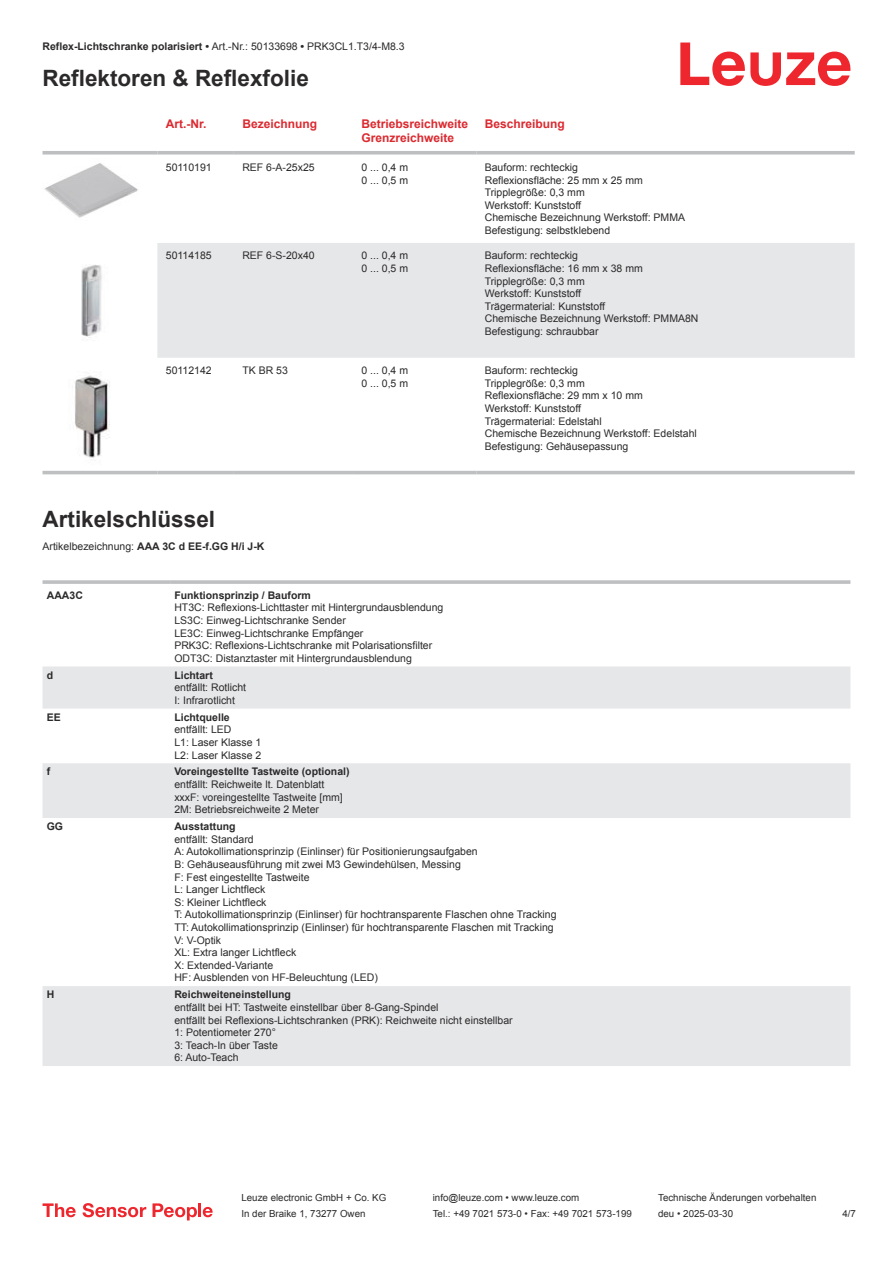
<style>
.page{position:relative;width:893px;height:1263px;background:#fff}
.page>*{position:absolute;margin:0;border:0;box-sizing:border-box;transform-origin:0 0}
.t1{font:700 22.5px "Arial";color:#2b292a}
.t2{font:700 12px/14.4px "Arial";color:#db2a30}
.t3{font:10.5px/12.6px "Arial";color:#2b292a}
.t4{font:700 10.5px "Arial";color:#2b292a}
.t5{font:9.75px "Arial";color:#2b292a}
.s1{font-weight:700}
</style>
<div class="page">
<svg style="left:680px;top:43px;width:170px;height:43px"></svg>
<svg style="left:43px;top:470px;width:812px;height:5px;fill:#efeff0"></svg>
<div style="left:157px;top:243px;width:698px;height:115px;background:#e6e7e9"></div>
<svg style="left:43px;top:151px;width:114px;height:4px"></svg>
<svg style="left:157px;top:151px;width:77px;height:4px"></svg>
<svg style="left:234px;top:151px;width:119px;height:4px"></svg>
<svg style="left:353px;top:151px;width:123px;height:4px"></svg>
<svg style="left:476px;top:151px;width:379px;height:4px;background:#c4c6c8"></svg>
<hr style="left:43px;top:471px;width:114px;height:3px;background:#bdbfc1">
<hr style="left:157px;top:471px;width:77px;height:3px;background:#bdbfc1">
<hr style="left:234px;top:471px;width:119px;height:3px;background:#bdbfc1">
<hr style="left:353px;top:471px;width:123px;height:3px;background:#bdbfc1">
<hr style="left:476px;top:471px;width:379px;height:3px;background:#bdbfc1">
<img style="left:44px;top:163px;width:94px;height:55px">
<img style="left:81px;top:265px;width:21px;height:75px">
<img style="left:75px;top:375px;width:35px;height:83px">
<svg style="left:43px;top:666px;width:807px;height:400px"></svg>
<svg style="left:43px;top:580px;width:127px;height:4px"></svg>
<svg style="left:170px;top:580px;width:680px;height:4px;background:#c3c5c7"></svg>
<svg style="left:43px;top:1203px;width:33px;height:14px"></svg>
<svg style="left:83px;top:1203px;width:63px;height:14px"></svg>
<svg style="left:153px;top:1203px;width:44px;height:17px"></svg>
<hr style="left:198px;top:1203px;width:3px;height:14px;background:#ed272d">
<svg style="left:203px;top:1207px;width:10px;height:10px"></svg>
<p class="t3" style="left:43px;top:41px;width:364px"><span class="s1">Reflex-Lichtschranke polarisiert •</span> Art.-Nr.: 50133698 <span class="s1">•</span> PRK3CL1.T3/4-M8.3</p>
<h1 class="t1" style="left:43px;top:70px;width:268px">Reflektoren &amp; Reflexfolie</h1>
<p class="t2" style="left:166px;top:117px;width:42px">Art.-Nr.</p>
<p class="t2" style="left:242px;top:117px;width:76px">Bezeichnung</p>
<p class="t2" style="left:361px;top:117px;width:108px">Betriebsreichweite<br>Grenzreichweite</p>
<p class="t2" style="left:485px;top:117px;width:82px">Beschreibung</p>
<p class="t3" style="left:166px;top:162px;width:47px">50110191</p>
<p class="t3" style="left:242px;top:162px;width:74px">REF 6-A-25x25</p>
<p class="t3" style="left:361px;top:162px;width:48px">0 ... 0,4 m<br>0 ... 0,5 m</p>
<p class="t3" style="left:485px;top:162px;width:202px">Bauform: rechteckig<br>Reflexionsfläche: 25 mm x 25 mm<br>Tripplegröße: 0,3 mm<br>Werkstoff: Kunststoff<br>Chemische Bezeichnung Werkstoff: PMMA<br>Befestigung: selbstklebend</p>
<p class="t3" style="left:166px;top:250px;width:47px">50114185</p>
<p class="t3" style="left:242px;top:250px;width:74px">REF 6-S-20x40</p>
<p class="t3" style="left:361px;top:250px;width:48px">0 ... 0,4 m<br>0 ... 0,5 m</p>
<p class="t3" style="left:485px;top:250px;width:215px">Bauform: rechteckig<br>Reflexionsfläche: 16 mm x 38 mm<br>Tripplegröße: 0,3 mm<br>Werkstoff: Kunststoff<br>Trägermaterial: Kunststoff<br>Chemische Bezeichnung Werkstoff: PMMA8N<br>Befestigung: schraubbar</p>
<p class="t3" style="left:166px;top:365px;width:47px">50112142</p>
<p class="t3" style="left:242px;top:365px;width:47px">TK BR 53</p>
<p class="t3" style="left:361px;top:365px;width:48px">0 ... 0,4 m<br>0 ... 0,5 m</p>
<p class="t3" style="left:485px;top:365px;width:214px">Bauform: rechteckig<br>Tripplegröße: 0,3 mm<br>Reflexionsfläche: 29 mm x 10 mm<br>Werkstoff: Kunststoff<br>Trägermaterial: Edelstahl<br>Chemische Bezeichnung Werkstoff: Edelstahl<br>Befestigung: Gehäusepassung</p>
<h1 class="t1" style="left:43px;top:511px;width:174px">Artikelschlüssel</h1>
<p class="t3" style="left:43px;top:541px;width:223px">Artikelbezeichnung: <span class="s1">AAA 3C d EE-f.GG H/i J-K</span></p>
<p class="t4" style="left:47px;top:591px;width:38px">AAA3C</p>
<p class="t4" style="left:174px;top:591px;width:138px">Funktionsprinzip / Bauform</p>
<p class="t3" style="left:174px;top:602px;width:271px">HT3C: Reflexions-Lichttaster mit Hintergrundausblendung LS3C: Einweg-Lichtschranke Sender<br>LE3C: Einweg-Lichtschranke Empfänger<br>PRK3C: Reflexions-Lichtschranke mit Polarisationsfilter ODT3C: Distanztaster mit Hintergrundausblendung</p>
<p class="t4" style="left:47px;top:671px;width:8px">d</p>
<p class="t4" style="left:174px;top:671px;width:40px">Lichtart</p>
<p class="t3" style="left:174px;top:682px;width:73px">entfällt: Rotlicht<br>I: Infrarotlicht</p>
<p class="t4" style="left:47px;top:713px;width:16px">EE</p>
<p class="t4" style="left:174px;top:713px;width:57px">Lichtquelle</p>
<p class="t3" style="left:174px;top:724px;width:88px">entfällt: LED<br>L1: Laser Klasse 1<br>L2: Laser Klasse 2</p>
<p class="t4" style="left:47px;top:768px;width:5px">f</p>
<p class="t4" style="left:174px;top:768px;width:177px">Voreingestellte Tastweite (optional)</p>
<p class="t3" style="left:174px;top:779px;width:170px">entfällt: Reichweite lt. Datenblatt xxxF: voreingestellte Tastweite [mm]<br>2M: Betriebsreichweite 2 Meter</p>
<p class="t4" style="left:47px;top:822px;width:18px">GG</p>
<p class="t4" style="left:174px;top:822px;width:63px">Ausstattung</p>
<p class="t3" style="left:174px;top:834px;width:384px">entfällt: Standard<br>A: Autokollimationsprinzip (Einlinser) für Positionierungsaufgaben<br>B: Gehäuseausführung mit zwei M3 Gewindehülsen, Messing<br>F: Fest eingestellte Tastweite<br>L: Langer Lichtfleck<br>S: Kleiner Lichtfleck<br>T: Autokollimationsprinzip (Einlinser) für hochtransparente Flaschen ohne Tracking TT: Autokollimationsprinzip (Einlinser) für hochtransparente Flaschen mit Tracking V: V-Optik<br>XL: Extra langer Lichtfleck<br>X: Extended-Variante<br>HF: Ausblenden von HF-Beleuchtung (LED)</p>
<p class="t4" style="left:47px;top:991px;width:9px">H</p>
<p class="t4" style="left:174px;top:991px;width:118px">Reichweiteneinstellung</p>
<p class="t3" style="left:174px;top:1002px;width:340px">entfällt bei HT: Tastweite einstellbar über 8-Gang-Spindel<br>entfällt bei Reflexions-Lichtschranken (PRK): Reichweite nicht einstellbar 1: Potentiometer 270°<br>3: Teach-In über Taste<br>6: Auto-Teach</p>
<p class="t5" style="left:241px;top:1194px;width:146px">Leuze electronic GmbH + Co. KG</p>
<p class="t5" style="left:433px;top:1194px;width:148px">info@leuze.com • www.leuze.com</p>
<p class="t5" style="left:658px;top:1194px;width:160px">Technische Änderungen vorbehalten</p>
<p class="t5" style="left:241px;top:1210px;width:126px">In der Braike 1, 73277 Owen</p>
<p class="t5" style="left:433px;top:1210px;width:201px">Tel.: +49 7021 573-0 • Fax: +49 7021 573-199</p>
<p class="t5" style="left:658px;top:1210px;width:76px">deu • 2025-03-30</p>
<p class="t5" style="left:842px;top:1210px;width:15px">4 /7</p>
</div>
